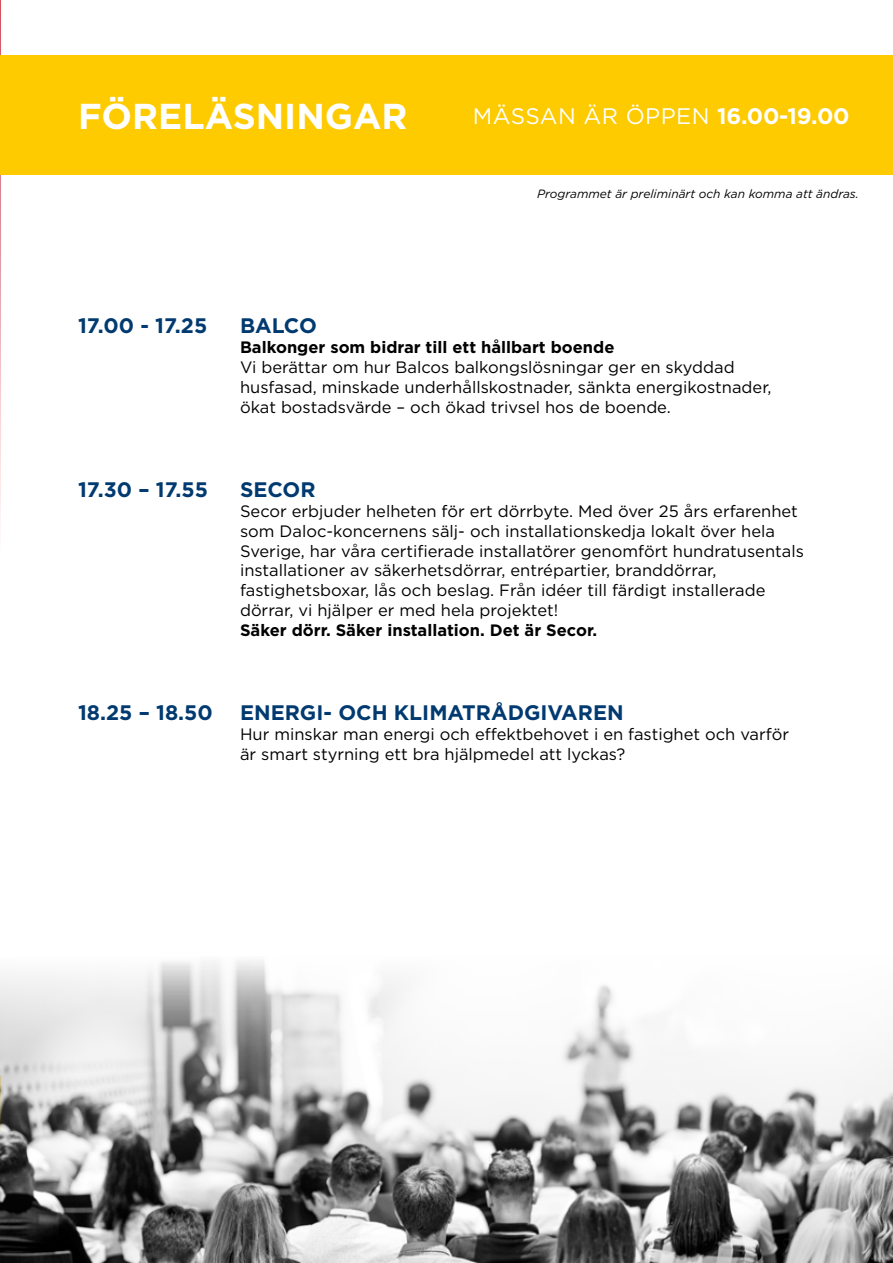
<style>
.page{position:relative;width:893px;height:1263px;background:#fff}
.page>*{position:absolute;margin:0;border:0;box-sizing:border-box;transform-origin:0 0}
.t1{font:700 36px "Gotham";color:#fff}
.t2{font:22.5px "Gotham";letter-spacing:.02em;color:#fff}
.t3{font:700 21px "Gotham";color:#003a70}
.t4{font:16.5px/19.8px "Gotham";color:#000}
.t5{font:700 16.5px "Gotham";color:#000}
.t6{font:italic 12px "Gotham";color:#000}
.s1{font-weight:700}
</style>
<div class="page">
<svg style="left:0;top:0;width:1px;height:526px"></svg>
<div style="left:1px;top:55px;width:892px;height:119px;background:#feca00"></div>
<img style="left:0;top:960px;width:893px;height:303px">
<h1 class="t1" style="left:78px;top:93px;width:331px">FÖRELÄSNINGAR</h1>
<h2 class="t2" style="left:473px;top:101px;width:378px">MÄSSAN ÄR ÖPPEN <span class="s1">16.00-19.00</span></h2>
<p class="t6" style="left:537px;top:186px;width:323px">Programmet är preliminärt och kan komma att ändras.</p>
<p class="t3" style="left:78px;top:312px;width:131px">17.00 - 17.25</p>
<p class="t3" style="left:240px;top:312px;width:78px">BALCO</p>
<p class="t5" style="left:240px;top:336px;width:376px">Balkonger som bidrar till ett hållbart boende</p>
<p class="t4" style="left:240px;top:357px;width:533px">Vi berättar om hur Balcos balkongslösningar ger en skyddad husfasad, minskade underhållskostnader, sänkta energikostnader, ökat bostadsvärde – och ökad trivsel hos de boende.</p>
<p class="t3" style="left:78px;top:476px;width:132px">17.30 – 17.55</p>
<p class="t3" style="left:240px;top:476px;width:77px">SECOR</p>
<p class="t4" style="left:240px;top:501px;width:565px">Secor erbjuder helheten för ert dörrbyte. Med över 25 års erfarenhet som Daloc-koncernens sälj- och installationskedja lokalt över hela Sverige, har våra certifierade installatörer genomfört hundratusentals installationer av säkerhetsdörrar, entrépartier, branddörrar, fastighetsboxar, lås och beslag. Från idéer till färdigt installerade dörrar, vi hjälper er med hela projektet!</p>
<p class="t5" style="left:240px;top:619px;width:359px">Säker dörr. Säker installation. Det är Secor.</p>
<p class="t3" style="left:78px;top:699px;width:136px">18.25 – 18.50</p>
<p class="t3" style="left:240px;top:699px;width:385px">ENERGI- OCH KLIMATRÅDGIVAREN</p>
<p class="t4" style="left:240px;top:724px;width:551px">Hur minskar man energi och effektbehovet i en fastighet och varför är smart styrning ett bra hjälpmedel att lyckas?</p>
</div>
